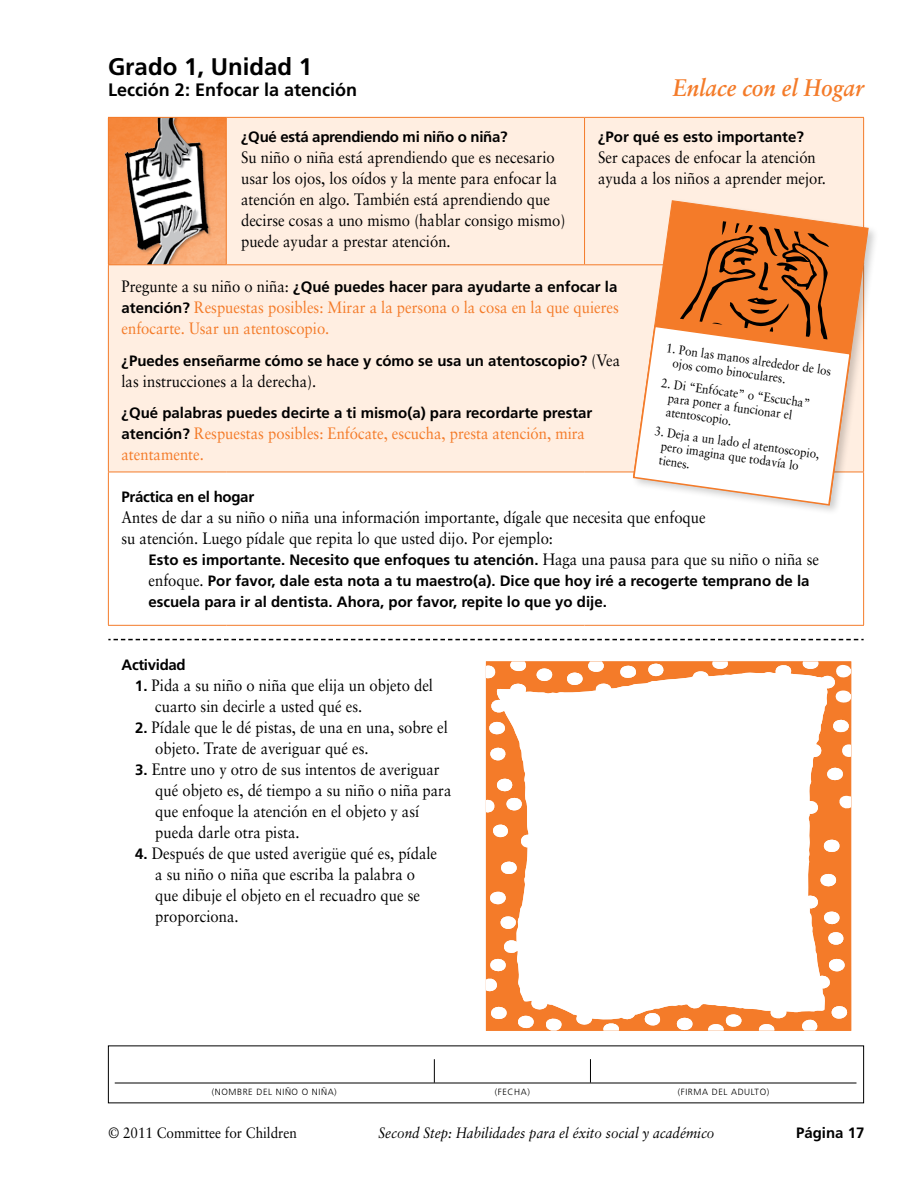
<style>
.page{position:relative;width:918px;height:1188px;background:#fff}
.page>*{position:absolute;margin:0;border:0;box-sizing:border-box;transform-origin:0 0}
.t1{font:italic 700 24px "Sabon";color:#f47b29;scale:.9 1}
.t2{font:700 24px "Frutiger";color:#000}
.t3{font:700 18px "Frutiger";color:#000}
.t4{font:16.5px/21px "Sabon";color:#000;scale:.9 1}
.t5{font:16.5px/21px "Sabon";color:#f47b29;scale:.9 1}
.t6{font:700 15px/21px "Frutiger";color:#000}
.t7{font:700 15px "Frutiger";letter-spacing:-.02em;color:#000}
.t8{font:italic 15px "Sabon LT Std";color:#000;scale:.9 1}
.t9{font:italic 15px "Sabon";color:#000;scale:.9 1}
.t10{font:15px "Sabon LT Std";color:#000;scale:.9 1}
.t11{font:15px "Sabon";color:#000;scale:.9 1}
.t12{font:700 15px "Frutiger LT Std";color:#000}
.t13{font:12.75px/14.1px "Sabon";color:#000;scale:.9 1}
.t14{font:300 9px "Frutiger";letter-spacing:.065em;color:#000}
.s1{font-family:"Sabon";font-weight:400;font-size:16.5px}
.s2{font-family:"Frutiger";font-weight:700;font-size:15px;color:#000}
.s3{font-family:"Frutiger";font-weight:700;font-size:15px}
</style>
<div class="page">
<svg style="left:109px;top:118px;width:754px;height:354px;background:#f9e5d6"></svg>
<hr style="left:863px;top:472px;width:1px;height:153px;background:#f47b29">
<svg style="left:108px;top:639px;width:756px;height:1px"></svg>
<hr style="left:108px;top:118px;width:1px;height:146px;background:#f47b29">
<hr style="left:108px;top:117px;width:118px;height:1px;background:#f47b29">
<hr style="left:226px;top:118px;width:1px;height:146px;background:#f47b29">
<hr style="left:226px;top:117px;width:359px;height:1px;background:#f47b29">
<hr style="left:584px;top:118px;width:1px;height:146px;background:#f47b29">
<hr style="left:585px;top:117px;width:279px;height:1px;background:#f47b29">
<hr style="left:863px;top:118px;width:1px;height:146px;background:#f47b29">
<hr style="left:108px;top:265px;width:1px;height:207px;background:#f47b29">
<hr style="left:108px;top:264px;width:118px;height:1px;background:#f47b29">
<hr style="left:226px;top:264px;width:359px;height:1px;background:#f47b29">
<hr style="left:585px;top:264px;width:279px;height:1px;background:#f47b29">
<hr style="left:108px;top:472px;width:1px;height:153px;background:#f47b29">
<hr style="left:108px;top:472px;width:118px;height:1px;background:#f47b29">
<hr style="left:226px;top:472px;width:359px;height:1px;background:#f47b29">
<hr style="left:585px;top:472px;width:279px;height:1px;background:#f47b29">
<hr style="left:108px;top:625px;width:118px;height:1px;background:#f47b29">
<hr style="left:226px;top:625px;width:359px;height:1px;background:#f47b29">
<hr style="left:585px;top:625px;width:279px;height:1px;background:#f47b29">
<hr style="left:115px;top:1083px;width:741px;height:1px;background:#000">
<svg style="left:434px;top:1059px;width:1px;height:24px"></svg>
<svg style="left:590px;top:1059px;width:1px;height:24px"></svg>
<div style="left:631px;top:198px;width:248px;height:318px;background:#000;opacity:.2"></div>
<svg style="left:633px;top:200px;width:236px;height:306px;background:#f8ccad"></svg>
<svg style="left:632px;top:221px;width:220px;height:286px"></svg>
<svg style="left:488px;top:662px;width:310px;height:366px"></svg>
<svg style="left:798px;top:662px;width:53px;height:369px"></svg>
<svg style="left:758px;top:1022px;width:17px;height:9px"></svg>
<svg style="left:710px;top:662px;width:21px;height:9px"></svg>
<svg style="left:707px;top:1014px;width:35px;height:17px"></svg>
<svg style="left:676px;top:1017px;width:18px;height:14px"></svg>
<svg style="left:644px;top:1012px;width:19px;height:15px"></svg>
<svg style="left:646px;top:662px;width:21px;height:14px"></svg>
<svg style="left:620px;top:665px;width:20px;height:16px"></svg>
<svg style="left:602px;top:1021px;width:19px;height:10px"></svg>
<svg style="left:566px;top:662px;width:38px;height:25px"></svg>
<svg style="left:543px;top:1015px;width:22px;height:16px"></svg>
<svg style="left:534px;top:668px;width:18px;height:15px"></svg>
<svg style="left:514px;top:1015px;width:22px;height:16px"></svg>
<svg style="left:505px;top:662px;width:21px;height:14px"></svg>
<svg style="left:500px;top:861px;width:17px;height:15px"></svg>
<svg style="left:497px;top:916px;width:20px;height:13px"></svg>
<svg style="left:491px;top:1006px;width:17px;height:15px"></svg>
<svg style="left:489px;top:892px;width:17px;height:12px"></svg>
<svg style="left:488px;top:721px;width:18px;height:15px"></svg>
<svg style="left:490px;top:824px;width:21px;height:13px"></svg>
<svg style="left:488px;top:746px;width:20px;height:15px"></svg>
<svg style="left:486px;top:958px;width:20px;height:33px"></svg>
<svg style="left:486px;top:663px;width:13px;height:17px"></svg>
<svg style="left:486px;top:777px;width:36px;height:37px"></svg>
<h1 class="t2" style="left:108px;top:53px;width:206px">Grado 1, Unidad 1</h1>
<p class="t3" style="left:108px;top:79px;width:251px">Lección 2: Enfocar la atención</p>
<p class="t7" style="left:241px;top:128px;width:268px">¿Qué está aprendiendo mi niño o niña?</p>
<p class="t4" style="left:241px;top:146px;width:362px">Su niño o niña está aprendiendo que es necesario usar los ojos, los oídos y la mente para enfocar la atención en algo. También está aprendiendo que decirse cosas a uno mismo (hablar consigo mismo) puede ayudar a prestar atención.</p>
<h1 class="t1" style="left:673px;top:73px;width:213px">Enlace con el Hogar</h1>
<p class="t6" style="left:598px;top:126px;width:207px">¿Por qué es esto importante?</p>
<p class="t4" style="left:598px;top:146px;width:255px">Ser capaces de enfocar la atención ayuda a los niños a aprender mejor.</p>
<p class="t6" style="left:122px;top:276px;width:497px"><span class="s1">Pregunte a su niño o niña:</span> ¿Qué puedes hacer para ayudarte a enfocar la</p>
<p class="t5" style="left:121px;top:297px;width:554px"><span class="s2">atención?</span> Respuestas posibles: Mirar a la persona o la cosa en la que quieres enfocarte. Usar un atentoscopio.</p>
<p class="t6" style="left:122px;top:350px;width:500px">¿Puedes enseñarme cómo se hace y cómo se usa un atentoscopio? <span class="s1">(Vea</span></p>
<p class="t4" style="left:122px;top:370px;width:218px">las instrucciones a la derecha).</p>
<p class="t6" style="left:122px;top:402px;width:472px">¿Qué palabras puedes decirte a ti mismo(a) para recordarte prestar</p>
<p class="t5" style="left:121px;top:423px;width:517px"><span class="s2">atención?</span> Respuestas posibles: Enfócate, escucha, presta atención, mira atentamente.</p>
<p class="t7" style="left:122px;top:488px;width:134px">Práctica en el hogar</p>
<p class="t4" style="left:122px;top:507px;width:651px">Antes de dar a su niño o niña una información importante, dígale que necesita que enfoque su atención. Luego pídale que repita lo que usted dijo. Por ejemplo:</p>
<p class="t6" style="left:148px;top:549px;width:672px">Esto es importante. Necesito que enfoques tu atención. <span class="s1">Haga una pausa para que su niño o niña se enfoque.</span> Por favor, dale esta nota a tu maestro(a). Dice que hoy iré a recogerte temprano de la escuela para ir al dentista. Ahora, por favor, repite lo que yo dije.</p>
<p class="t13" style="left:676px;top:342px;width:177px;text-indent:-8px;rotate:8deg">1. Pon las manos alrededor de los ojos como binoculares.</p>
<p class="t13" style="left:671px;top:376px;width:159px;text-indent:-8px;rotate:8deg">2. Di “Enfócate” o “Escucha” para poner a funcionar el atentoscopio.</p>
<p class="t13" style="left:664px;top:425px;width:177px;text-indent:-8px;rotate:8deg">3. Deja a un lado el atentoscopio, pero imagina que todavía lo tienes.</p>
<p class="t7" style="left:121px;top:656px;width:66px">Actividad</p>
<p class="t4" style="left:155px;top:675px;width:310px;text-indent:-20px"><span class="s3">1.</span> Pida a su niño o niña que elija un objeto del cuarto sin decirle a usted qué es.</p>
<p class="t4" style="left:155px;top:717px;width:327px;text-indent:-20px"><span class="s3">2.</span> Pídale que le dé pistas, de una en una, sobre el objeto. Trate de averiguar qué es.</p>
<p class="t4" style="left:155px;top:759px;width:331px;text-indent:-20px"><span class="s3">3.</span> Entre uno y otro de sus intentos de averiguar qué objeto es, dé tiempo a su niño o niña para que enfoque la atención en el objeto y así pueda darle otra pista.</p>
<p class="t4" style="left:155px;top:843px;width:315px;text-indent:-20px"><span class="s3">4.</span> Después de que usted averigüe qué es, pídale a su niño o niña que escriba la palabra o que dibuje el objeto en el recuadro que se proporciona.</p>
<p class="t14" style="left:212px;top:1086px;width:126px">(NOMBRE DEL NIÑO O NIÑA)</p>
<p class="t14" style="left:495px;top:1086px;width:37px">(FECHA)</p>
<p class="t14" style="left:678px;top:1086px;width:93px">(FIRMA DEL ADULTO)</p>
<p class="t11" style="left:108px;top:1124px;width:211px">© 2011 Committee for Children</p>
<p class="t9" style="left:378px;top:1124px;width:375px">Second Step: Habilidades para el éxito social y académico</p>
<p class="t6" style="left:796px;top:1122px;width:70px">Página 17</p>
<p class="t10" style="left:108px;top:1126px;width:210px">© 2011 Committee for Children</p>
<p class="t8" style="left:378px;top:1126px;width:373px">Second Step: Habilidades para el éxito social y académico</p>
<p class="t12" style="left:795px;top:1126px;width:70px">Página 17</p>
</div>
